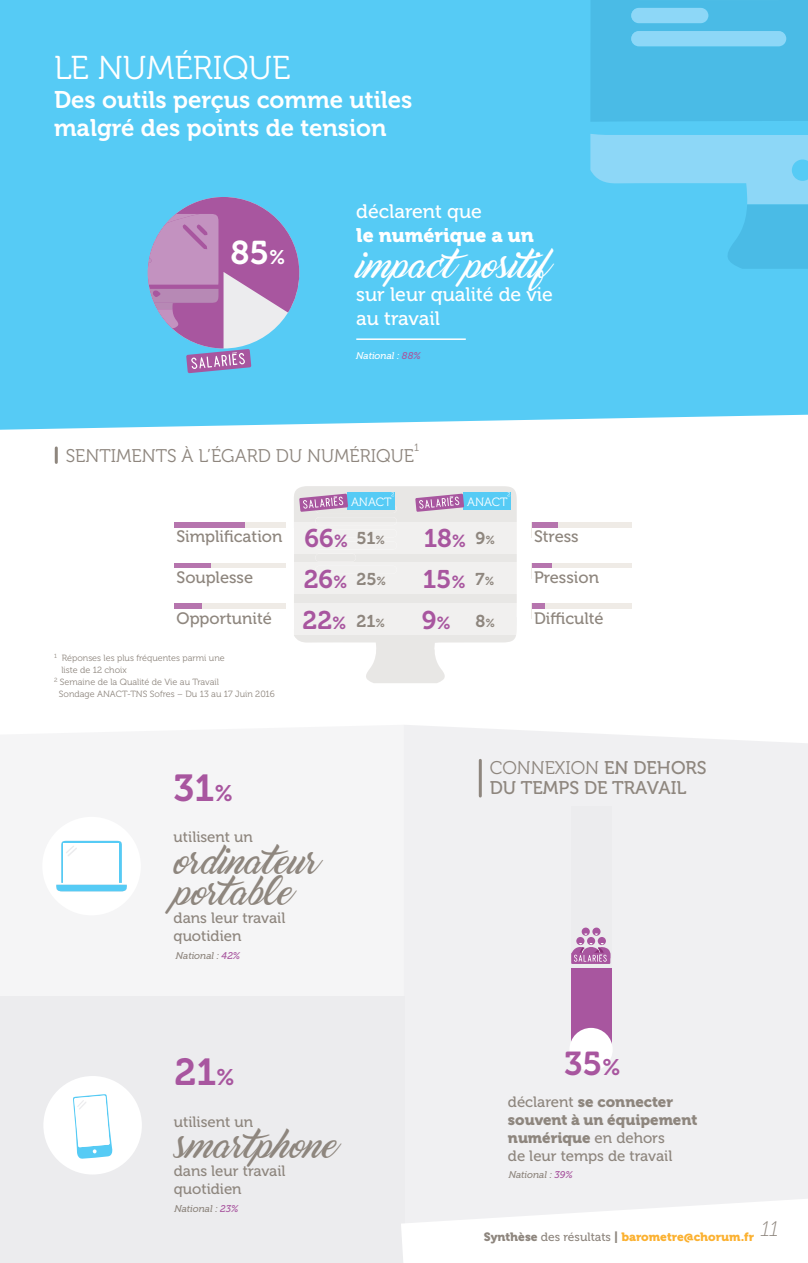
<style>
.page{position:relative;width:808px;height:1263px;background:#fff}
.page>*{position:absolute;margin:0;border:0;box-sizing:border-box;transform-origin:0 0}
.t1{font:37.5px "Museo 700";color:#a8569f}
.t2{font:33px "Museo 300";color:#fff}
.t3{font:33px "Museo 700";color:#a8569f}
.t4{font:32.85px "Museo 700";color:#fff}
.t5{font:30px/31.5px "Marguerite";color:#8e867e}
.t6{font:30px "Marguerite";color:#fff}
.t7{font:25.5px "Museo 700";color:#a8569f}
.t8{font:24px/28.8px "Museo 700";color:#fff}
.t9{font:19.5px "Museo 500";color:#fff}
.t10{font:19.5px "Museo 900";color:#fff}
.t11{font:18.3px/19.5px "Museo 500";color:#8e867e}
.t12{font:18.3px "Museo 300";color:#8e867e}
.t13{font:17.1px "Museo 700";color:#8e867e}
.t14{font:16.5px "Museo 500";color:#8e867e}
.t15{font:15px "Museo 500";color:#8e867e}
.t16{font:15px "Museo 900";color:#8e867e}
.t17{font:12px "Museo 900";color:#fbb131}
.t18{font:12px "Museo 300";color:#fff}
.t19{font:10.5px "Museo 300";color:#8e867e}
.t20{font:italic 9.75px "Museo 500";color:#8e867e}
.t21{font:italic 9.75px "Museo 500";color:#fff}
.t22{font:9px/12px "Museo 300";color:#8e867e}
.s1{font-size:19.65px}
.s2{color:#a8569f}
.s3{font-size:17.4px}
.s4{font-size:11.55px}
.s5{font-size:22.5px}
.s6{font-family:"Museo 300"}
.s7{font-family:"Museo 500"}
.s8{color:#8e867e}
.s9{font-family:"Museo 500";color:#8e867e}
</style>
<div class="page">
<div style="left:404px;top:725px;width:404px;height:459px;background:#f0f0f2"></div>
<div style="left:0;top:996px;width:404px;height:267px;background:#ececee"></div>
<div style="left:0;top:0;width:808px;height:430px;background:#56cbf5"></div>
<svg style="left:401px;top:1184px;width:407px;height:79px"></svg>
<div style="left:185px;top:522px;width:100px;height:15px;background:#efebe6"></div>
<div style="left:532px;top:522px;width:100px;height:15px;background:#efebe6"></div>
<svg style="left:551px;top:563px;width:81px;height:5px"></svg>
<div style="left:532px;top:603px;width:100px;height:16px;background:#efebe6"></div>
<svg style="left:211px;top:563px;width:74px;height:5px"></svg>
<div style="left:185px;top:603px;width:100px;height:16px;background:#efebe6"></div>
<hr style="left:356px;top:338px;width:110px;height:2px;background:#fff">
<div style="left:43px;top:1076px;width:99px;height:98px;background:#fff;border-radius:50%"></div>
<svg style="left:73px;top:1094px;width:40px;height:65px"></svg>
<svg style="left:56px;top:841px;width:71px;height:50px"></svg>
<svg style="left:148px;top:197px;width:151px;height:176px"></svg>
<div style="left:571px;top:806px;width:40px;height:243px;background:#ececee"></div>
<div style="left:571px;top:967px;width:40px;height:82px;background:#a8569f"></div>
<svg style="left:592px;top:927px;width:8px;height:9px"></svg>
<div style="left:598px;top:937px;width:8px;height:8px;background:#a8569f;border-radius:50%"></div>
<svg style="left:582px;top:927px;width:8px;height:9px"></svg>
<div style="left:576px;top:937px;width:8px;height:8px;background:#a8569f;border-radius:50%"></div>
<div style="left:587px;top:937px;width:8px;height:8px;background:#a8569f;border-radius:50%"></div>
<div style="left:571px;top:953px;width:39px;height:11px;background:#a8569f"></div>
<svg style="left:572px;top:943px;width:38px;height:19px"></svg>
<hr style="left:479px;top:760px;width:3px;height:36px;background:#8e867e">
<div style="left:569px;top:1028px;width:44px;height:43px;background:#fff;border-radius:50%"></div>
<svg style="left:590px;top:134px;width:218px;height:135px"></svg>
<div style="left:590px;top:0;width:218px;height:122px;background:#4abbe6"></div>
<div style="left:631px;top:8px;width:77px;height:15px;background:#8dd7f7;border-radius:8px"></div>
<div style="left:631px;top:31px;width:155px;height:15px;background:#8dd7f7;border-radius:8px"></div>
<div style="left:532px;top:522px;width:25px;height:15px;background:#b675ae"></div>
<svg style="left:532px;top:563px;width:19px;height:5px"></svg>
<div style="left:532px;top:603px;width:12px;height:16px;background:#b675ae"></div>
<div style="left:174px;top:522px;width:70px;height:15px;background:#b675ae"></div>
<svg style="left:174px;top:563px;width:37px;height:5px"></svg>
<div style="left:174px;top:603px;width:28px;height:16px;background:#b675ae"></div>
<hr style="left:55px;top:448px;width:3px;height:14px;background:#8e867e">
<div style="left:174px;top:528px;width:120px;height:19px;background:#fff"></div>
<div style="left:532px;top:528px;width:119px;height:19px;background:#fff"></div>
<div style="left:532px;top:609px;width:119px;height:19px;background:#fff"></div>
<div style="left:166px;top:609px;width:128px;height:19px;background:#fff"></div>
<svg style="left:294px;top:486px;width:223px;height:197px"></svg>
<p class="t2" style="left:54px;top:50px;width:238px">LE NUMÉRIQUE</p>
<p class="t8" style="left:54px;top:85px;width:360px">Des outils perçus comme utiles malgré des points de tension</p>
<p class="t4" style="left:230px;top:235px;width:56px">85<span class="s1">%</span></p>
<p class="t9" style="left:356px;top:201px;width:127px">déclarent que</p>
<p class="t10" style="left:356px;top:224px;width:179px">le numérique a un</p>
<p class="t6" style="left:356px;top:250px;width:194px">impactpositif</p>
<p class="t9" style="left:356px;top:284px;width:198px">sur leur qualité de vie</p>
<p class="t9" style="left:356px;top:307px;width:85px">au travail</p>
<p class="t21" style="left:356px;top:350px;width:66px">National : <span class="s2">88%</span></p>
<p class="t12" style="left:66px;top:446px;width:350px">SENTIMENTS À L’ÉGARD DU NUMÉRIQUE</p>
<p class="t19" style="left:414px;top:442px;width:6px">1</p>
<p class="t18" style="left:351px;top:495px;width:42px">ANACT</p>
<p class="t14" style="left:176px;top:528px;width:107px">Simplification</p>
<p class="t14" style="left:534px;top:528px;width:46px">Stress</p>
<p class="t14" style="left:534px;top:568px;width:66px">Pression</p>
<p class="t14" style="left:534px;top:609px;width:71px">Difficulté</p>
<p class="t18" style="left:467px;top:495px;width:42px">ANACT</p>
<p class="t7" style="left:305px;top:524px;width:45px">66<span class="s3">%</span></p>
<p class="t13" style="left:356px;top:528px;width:30px">51<span class="s4">%</span></p>
<p class="t7" style="left:304px;top:565px;width:45px">26<span class="s3">%</span></p>
<p class="t13" style="left:356px;top:570px;width:31px">25<span class="s4">%</span></p>
<p class="t7" style="left:303px;top:606px;width:45px">22<span class="s3">%</span></p>
<p class="t13" style="left:356px;top:611px;width:30px">21<span class="s4">%</span></p>
<p class="t7" style="left:424px;top:524px;width:44px">18<span class="s3">%</span></p>
<p class="t13" style="left:476px;top:528px;width:21px">9<span class="s4">%</span></p>
<p class="t7" style="left:423px;top:565px;width:44px">15<span class="s3">%</span></p>
<p class="t13" style="left:476px;top:570px;width:20px">7<span class="s4">%</span></p>
<p class="t7" style="left:422px;top:606px;width:30px">9<span class="s3">%</span></p>
<p class="t13" style="left:476px;top:611px;width:21px">8<span class="s4">%</span></p>
<p class="t14" style="left:176px;top:568px;width:78px">Souplesse</p>
<p class="t14" style="left:176px;top:609px;width:97px">Opportunité</p>
<p class="t22" style="left:61px;top:652px;width:165px;text-indent:-7px"><sup>1</sup> Réponses les plus fréquentes parmi une liste de 12 choix</p>
<p class="t22" style="left:59px;top:676px;width:217px;text-indent:-5px"><sup>2</sup> Semaine de la Qualité de Vie au Travail<br>Sondage ANACT-TNS Sofres – Du 13 au 17 Juin 2016</p>
<p class="t1" style="left:174px;top:767px;width:61px">31<span class="s5">%</span></p>
<p class="t15" style="left:174px;top:829px;width:81px">utilisent un</p>
<p class="t5" style="left:174px;top:848px;width:146px">ordinateur portable</p>
<p class="t15" style="left:174px;top:910px;width:113px">dans leur travail</p>
<p class="t15" style="left:174px;top:928px;width:69px">quotidien</p>
<p class="t20" style="left:176px;top:950px;width:66px">National : <span class="s2">42%</span></p>
<p class="t1" style="left:175px;top:1051px;width:62px">21<span class="s5">%</span></p>
<p class="t15" style="left:174px;top:1113px;width:81px">utilisent un</p>
<p class="t5" style="left:174px;top:1132px;width:163px">smartphone</p>
<p class="t15" style="left:174px;top:1163px;width:113px">dans leur travail</p>
<p class="t15" style="left:174px;top:1181px;width:69px">quotidien</p>
<p class="t20" style="left:175px;top:1203px;width:66px">National : <span class="s2">23%</span></p>
<p class="t11" style="left:490px;top:758px;width:218px"><span class="s6">CONNEXION</span> EN DEHORS<br>DU TEMPS DE TRAVAIL</p>
<p class="t3" style="left:564px;top:1045px;width:58px">35<span class="s5">%</span></p>
<p class="t16" style="left:508px;top:1093px;width:167px"><span class="s7">déclarent</span> se connecter</p>
<p class="t16" style="left:508px;top:1111px;width:191px">souvent à un équipement</p>
<p class="t16" style="left:508px;top:1129px;width:158px">numérique <span class="s7">en dehors</span></p>
<p class="t15" style="left:508px;top:1147px;width:166px">de leur temps de travail</p>
<p class="t20" style="left:509px;top:1170px;width:66px">National : <span class="s2">39%</span></p>
<h3 class="t17" style="left:484px;top:1230px;width:296px"><span class="s8">Synthèse</span> <span class="s9">des résultats</span> <span class="s8">|</span> barometre@chorum.fr <sup>11</sup></h3>
</div>
